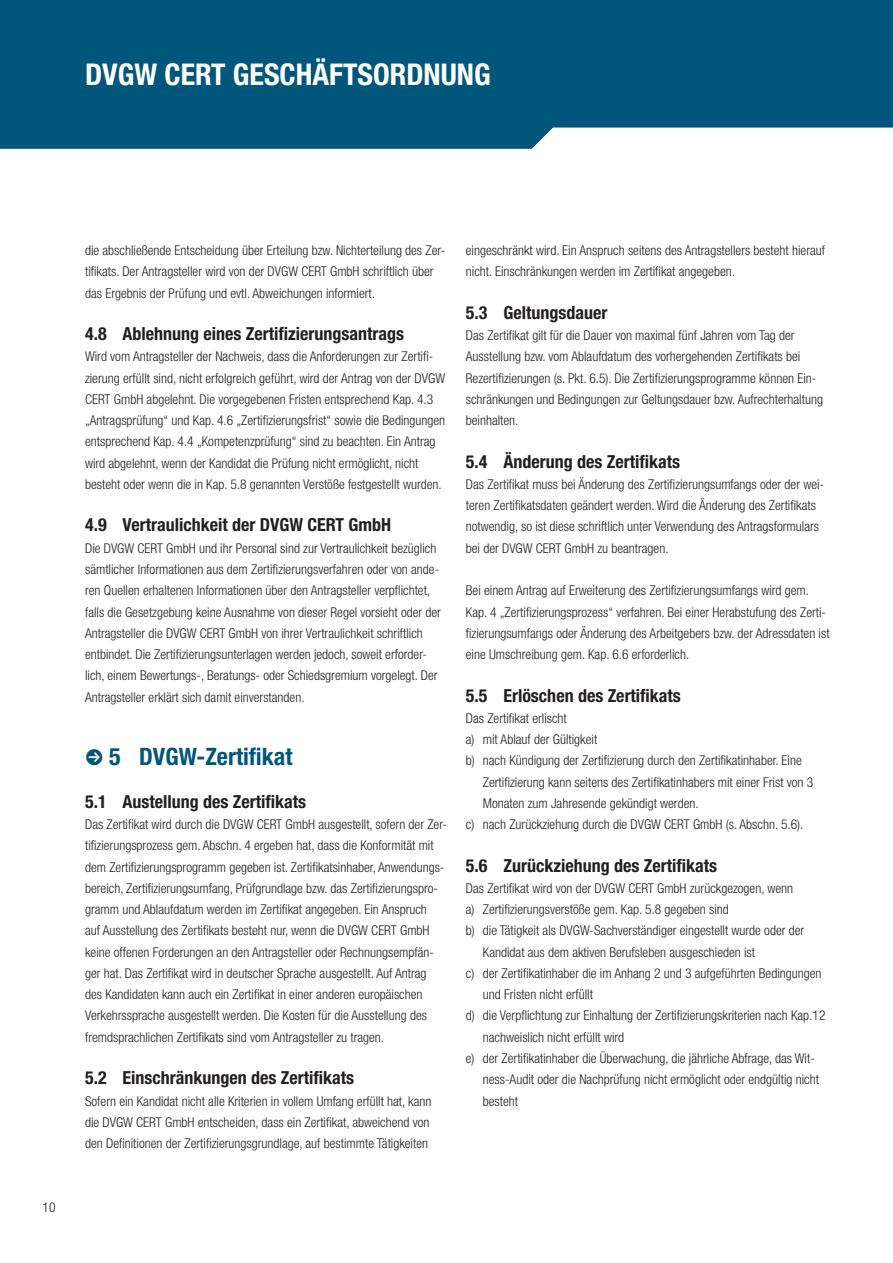
<style>
.page{position:relative;width:893px;height:1263px;background:#fff}
.page>*{position:absolute;margin:0;border:0;box-sizing:border-box;transform-origin:0 0}
.t1{font:700 condensed 30px "Helvetica Neue LT Pro";color:#fff}
.t2{font:700 condensed 24px "Helvetica Neue LT Pro";color:#00567b}
.t3{font:700 condensed 18px "Helvetica Neue LT Pro";color:#231f20}
.t4{font:300 condensed 13.5px/21.3px "Helvetica Neue LT Pro";color:#231f20}
</style>
<div class="page">
<div style="left:0;top:0;width:892px;height:149px;background:#00567b"></div>
<h1 class="t1" style="left:85px;top:64px;width:407px">DVGW CERT GESCHÄFTSORDNUNG</h1>
<p class="t4" style="left:43px;top:1198px;width:14px">10</p>
<p class="t4" style="left:85px;top:241px;width:361px">die abschließende Entscheidung über Erteilung bzw. Nichterteilung des Zer&shy;tifikats. Der Antragsteller wird von der DVGW CERT GmbH schriftlich über das Ergebnis der Prüfung und evtl. Abweichungen informiert.</p>
<h3 class="t3" style="left:85px;top:327px;width:321px">4.8 Ablehnung eines Zertifizierungsantrags</h3>
<p class="t4" style="left:85px;top:348px;width:361px">Wird vom Antragsteller der Nachweis, dass die Anforderungen zur Zertifi&shy;zierung erfüllt sind, nicht erfolgreich geführt, wird der Antrag von der DVGW CERT GmbH abgelehnt. Die vorgegebenen Fristen entsprechend Kap. 4.3 „Antragsprüfung“ und Kap. 4.6 „Zertifizierungsfrist“ sowie die Bedingungen entsprechend Kap. 4.4 „Kompetenzprüfung“ sind zu beachten. Ein Antrag wird abgelehnt, wenn der Kandidat die Prüfung nicht ermöglicht, nicht besteht oder wenn die in Kap. 5.8 genannten Verstöße festgestellt wurden.</p>
<h3 class="t3" style="left:85px;top:519px;width:307px">4.9 Vertraulichkeit der DVGW CERT GmbH</h3>
<p class="t4" style="left:85px;top:539px;width:357px">Die DVGW CERT GmbH und ihr Personal sind zur Vertraulichkeit bezüglich sämtlicher Informationen aus dem Zertifizierungsverfahren oder von ande&shy;ren Quellen erhaltenen Informationen über den Antragsteller verpflichtet, falls die Gesetzgebung keine Ausnahme von dieser Regel vorsieht oder der Antragsteller die DVGW CERT GmbH von ihrer Vertraulichkeit schriftlich entbindet. Die Zertifizierungsunterlagen werden jedoch, soweit erforder&shy;lich, einem Bewertungs-, Beratungs- oder Schiedsgremium vorgelegt. Der Antragsteller erklärt sich damit einverstanden.</p>
<h2 class="t2" style="left:109px;top:748px;width:185px">5 DVGW-Zertifikat</h2>
<h3 class="t3" style="left:85px;top:795px;width:223px">5.1 Austellung des Zertifikats</h3>
<p class="t4" style="left:85px;top:815px;width:363px">Das Zertifikat wird durch die DVGW CERT GmbH ausgestellt, sofern der Zer&shy;tifizierungsprozess gem. Abschn. 4 ergeben hat, dass die Konformität mit dem Zertifizierungsprogramm gegeben ist. Zertifikatsinhaber, Anwendungs&shy;bereich, Zertifizierungsumfang, Prüfgrundlage bzw. das Zertifizierungspro&shy;gramm und Ablaufdatum werden im Zertifikat angegeben. Ein Anspruch<br>auf Ausstellung des Zertifikats besteht nur, wenn die DVGW CERT GmbH keine offenen Forderungen an den Antragsteller oder Rechnungsempfän&shy;ger hat. Das Zertifikat wird in deutscher Sprache ausgestellt. Auf Antrag<br>des Kandidaten kann auch ein Zertifikat in einer anderen europäischen Verkehrssprache ausgestellt werden. Die Kosten für die Ausstellung des fremdsprachlichen Zertifikats sind vom Antragsteller zu tragen.</p>
<h3 class="t3" style="left:85px;top:1071px;width:271px">5.2 Einschränkungen des Zertifikats</h3>
<p class="t4" style="left:85px;top:1092px;width:348px">Sofern ein Kandidat nicht alle Kriterien in vollem Umfang erfüllt hat, kann die DVGW CERT GmbH entscheiden, dass ein Zertifikat, abweichend von den Definitionen der Zertifizierungsgrundlage, auf bestimmte Tätigkeiten</p>
<p class="t4" style="left:466px;top:241px;width:361px">eingeschränkt wird. Ein Anspruch seitens des Antragstellers besteht hierauf nicht. Einschränkungen werden im Zertifikat angegeben.</p>
<h3 class="t3" style="left:466px;top:306px;width:143px">5.3 Geltungsdauer</h3>
<p class="t4" style="left:466px;top:326px;width:358px">Das Zertifikat gilt für die Dauer von maximal fünf Jahren vom Tag der Ausstellung bzw. vom Ablaufdatum des vorhergehenden Zertifikats bei Rezertifizierungen (s. Pkt. 6.5). Die Zertifizierungsprogramme können Ein&shy;schränkungen und Bedingungen zur Geltungsdauer bzw. Aufrechterhaltung beinhalten.</p>
<h3 class="t3" style="left:466px;top:455px;width:216px">5.4 Änderung des Zertifikats</h3>
<p class="t4" style="left:466px;top:475px;width:360px">Das Zertifikat muss bei Änderung des Zertifizierungsumfangs oder der wei&shy;teren Zertifikatsdaten geändert werden. Wird die Änderung des Zertifikats notwendig, so ist diese schriftlich unter Verwendung des Antragsformulars bei der DVGW CERT GmbH zu beantragen.</p>
<p class="t4" style="left:466px;top:581px;width:365px">Bei einem Antrag auf Erweiterung des Zertifizierungsumfangs wird gem.<br>Kap. 4 „Zertifizierungsprozess“ verfahren. Bei einer Herabstufung des Zerti&shy;fizierungsumfangs oder Änderung des Arbeitgebers bzw. der Adressdaten ist eine Umschreibung gem. Kap. 6.6 erforderlich.</p>
<h3 class="t3" style="left:466px;top:689px;width:217px">5.5 Erlöschen des Zertifikats</h3>
<p class="t4" style="left:466px;top:709px;width:102px">Das Zertifikat erlischt</p>
<p class="t4" style="left:466px;top:730px;width:133px">a) mit Ablauf der Gültigkeit</p>
<p class="t4" style="left:466px;top:752px;width:337px">b) nach Kündigung der Zertifizierung durch den Zertifikatinhaber. Eine</p>
<p class="t4" style="left:483px;top:773px;width:332px">Zertifizierung kann seitens des Zertifikatinhabers mit einer Frist von 3</p>
<p class="t4" style="left:483px;top:794px;width:217px">Monaten zum Jahresende gekündigt werden.</p>
<p class="t4" style="left:466px;top:815px;width:339px">c) nach Zurückziehung durch die DVGW CERT GmbH (s. Abschn. 5.6).</p>
<h3 class="t3" style="left:466px;top:859px;width:253px">5.6 Zurückziehung des Zertifikats</h3>
<p class="t4" style="left:466px;top:879px;width:329px">Das Zertifikat wird von der DVGW CERT GmbH zurückgezogen, wenn</p>
<p class="t4" style="left:466px;top:900px;width:264px">a) Zertifizierungsverstöße gem. Kap. 5.8 gegeben sind</p>
<p class="t4" style="left:466px;top:922px;width:340px">b) die Tätigkeit als DVGW-Sachverständiger eingestellt wurde oder der</p>
<p class="t4" style="left:483px;top:943px;width:274px">Kandidat aus dem aktiven Berufsleben ausgeschieden ist</p>
<p class="t4" style="left:466px;top:964px;width:357px">c) der Zertifikatinhaber die im Anhang 2 und 3 aufgeführten Bedingungen</p>
<p class="t4" style="left:483px;top:985px;width:112px">und Fristen nicht erfüllt</p>
<p class="t4" style="left:466px;top:1007px;width:361px">d) die Verpflichtung zur Einhaltung der Zertifizierungskriterien nach Kap.12</p>
<p class="t4" style="left:483px;top:1028px;width:143px">nachweislich nicht erfüllt wird</p>
<p class="t4" style="left:466px;top:1049px;width:350px">e) der Zertifikatinhaber die Überwachung, die jährliche Abfrage, das Wit-</p>
<p class="t4" style="left:483px;top:1070px;width:337px">ness-Audit oder die Nachprüfung nicht ermöglicht oder endgültig nicht</p>
<p class="t4" style="left:483px;top:1092px;width:37px">besteht</p>
</div>
